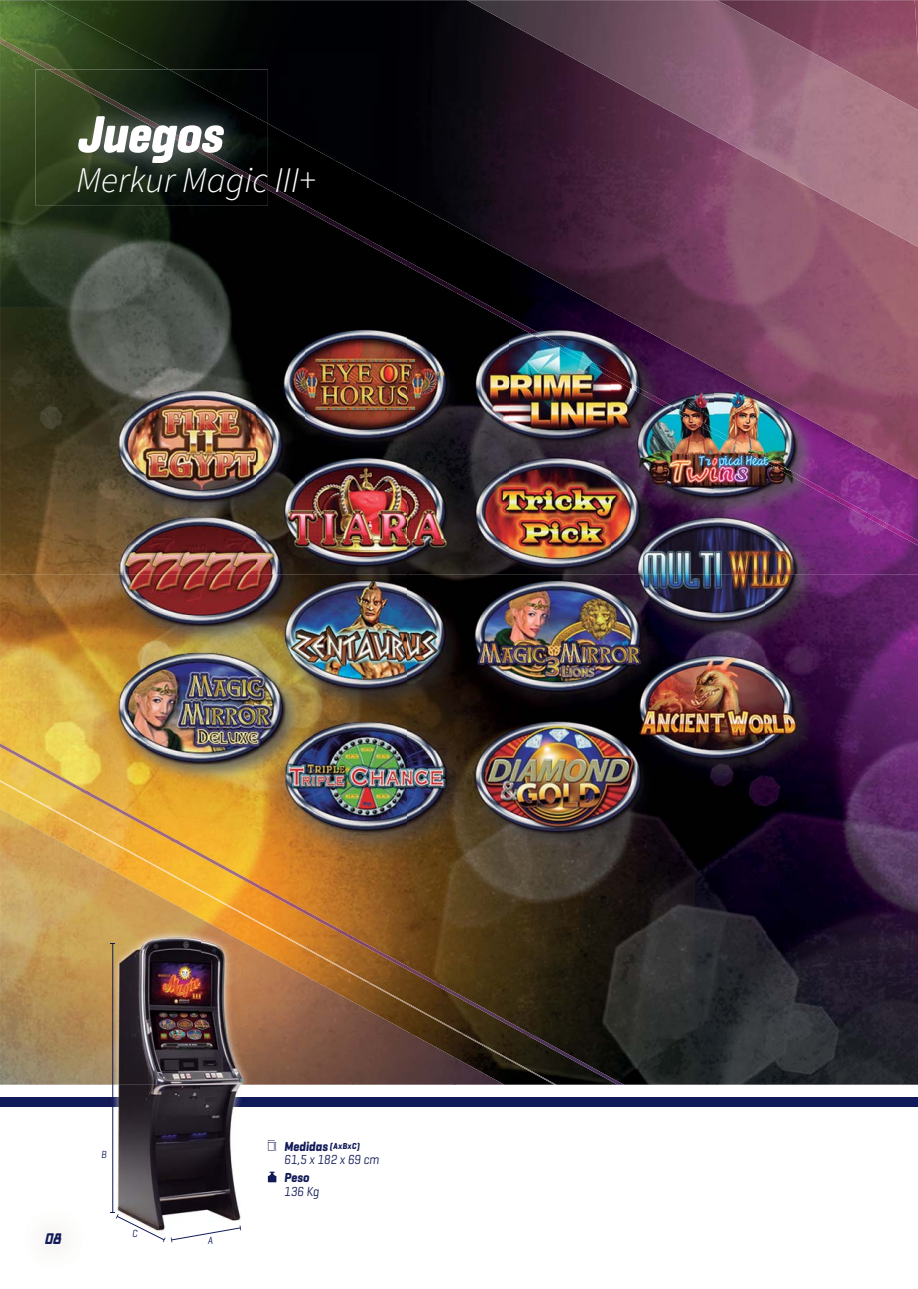
<style>
.page{position:relative;width:918px;height:1289px;background:#fff}
.page>*{position:absolute;margin:0;border:0;box-sizing:border-box;transform-origin:0 0}
.t1{font:italic 700 extra-condensed 53.25px "Geogrotesque";color:#fff}
.t2{font:italic 300 36px "Source Sans Pro";color:#fff}
.t3{font:italic 15px "New Comic Title";color:#111a57}
.t4{font:italic 13.35px/13.5px "Geogrotesque";color:#111a57;scale:.9 1}
.t5{font:italic 700 13.35px "Geogrotesque";color:#111a57;scale:.9 1}
.t6{font:italic 10.5px "Geogrotesque";color:#111a57;scale:.9 1}
.s1{font-weight:700}
.s2{font-weight:700;font-size:8.85px}
</style>
<div class="page">
<img style="left:0;top:70px;width:50px;height:504px">
<img style="left:0;top:574px;width:408px;height:306px">
<img style="left:408px;top:574px;width:357px;height:357px">
<img style="left:765px;top:574px;width:153px;height:510px">
<img style="left:269px;top:880px;width:140px;height:51px">
<img style="left:253px;top:931px;width:513px;height:51px">
<img style="left:354px;top:982px;width:412px;height:51px">
<img style="left:537px;top:1033px;width:229px;height:51px">
<img style="left:0;top:780px;width:101px;height:28px">
<img style="left:101px;top:830px;width:86px;height:24px">
<img style="left:202px;top:881px;width:78px;height:52px">
<img style="left:274px;top:932px;width:99px;height:14px">
<img style="left:367px;top:983px;width:100px;height:9px">
<img style="left:455px;top:1034px;width:102px;height:50px">
<img style="left:0;top:743px;width:91px;height:49px">
<img style="left:81px;top:791px;width:99px;height:50px">
<img style="left:170px;top:840px;width:99px;height:50px">
<img style="left:260px;top:889px;width:104px;height:50px">
<img style="left:349px;top:938px;width:99px;height:50px">
<img style="left:438px;top:987px;width:99px;height:49px">
<img style="left:520px;top:1035px;width:104px;height:49px">
<img style="left:0;top:808px;width:101px;height:276px">
<img style="left:100px;top:854px;width:102px;height:230px">
<img style="left:202px;top:900px;width:51px;height:184px">
<img style="left:252px;top:946px;width:102px;height:138px">
<img style="left:353px;top:992px;width:102px;height:92px">
<img style="left:454px;top:1056px;width:51px;height:28px">
<img style="left:255px;top:206px;width:51px;height:368px">
<img style="left:50px;top:206px;width:205px;height:368px">
<img style="left:306px;top:241px;width:102px;height:333px">
<img style="left:408px;top:295px;width:102px;height:279px">
<img style="left:510px;top:374px;width:102px;height:200px">
<img style="left:612px;top:430px;width:102px;height:144px">
<img style="left:714px;top:458px;width:102px;height:116px">
<img style="left:816px;top:546px;width:102px;height:28px">
<img style="left:0;top:0;width:137px;height:69px">
<div style="left:267px;top:160px;width:39px;height:75px;background:#010101"></div>
<img style="left:357px;top:213px;width:45px;height:50px">
<img style="left:408px;top:267px;width:98px;height:28px">
<img style="left:510px;top:320px;width:99px;height:54px">
<img style="left:612px;top:373px;width:100px;height:57px">
<img style="left:714px;top:427px;width:51px;height:31px">
<img style="left:765px;top:427px;width:102px;height:64px">
<img style="left:867px;top:479px;width:51px;height:16px">
<img style="left:838px;top:491px;width:30px;height:4px">
<img style="left:0;top:38px;width:58px;height:32px">
<img style="left:267px;top:184px;width:32px;height:28px">
<img style="left:306px;top:213px;width:67px;height:28px">
<img style="left:360px;top:241px;width:106px;height:51px">
<img style="left:452px;top:291px;width:107px;height:52px">
<img style="left:546px;top:342px;width:106px;height:52px">
<img style="left:639px;top:393px;width:106px;height:52px">
<img style="left:732px;top:444px;width:106px;height:51px">
<img style="left:816px;top:495px;width:102px;height:51px">
<img style="left:42px;top:0;width:425px;height:53px">
<img style="left:137px;top:53px;width:330px;height:53px">
<img style="left:268px;top:106px;width:199px;height:54px">
<img style="left:299px;top:159px;width:168px;height:54px">
<img style="left:402px;top:213px;width:516px;height:54px">
<img style="left:506px;top:266px;width:412px;height:54px">
<img style="left:609px;top:319px;width:309px;height:54px">
<img style="left:712px;top:373px;width:206px;height:54px">
<img style="left:815px;top:426px;width:103px;height:53px">
<img style="left:467px;top:0;width:451px;height:247px">
<img style="left:0;top:1084px;width:918px;height:159px">
<img style="left:0;top:1097px;width:918px;height:9px">
<img style="left:6px;top:1193px;width:94px;height:50px">
<svg style="left:268px;top:1171px;width:8px;height:11px"></svg>
<svg style="left:268px;top:1140px;width:8px;height:10px"></svg>
<hr style="left:112px;top:943px;width:1px;height:269px;background:#111a57">
<svg style="left:110px;top:1212px;width:131px;height:30px"></svg>
<img style="left:36px;top:69px;width:232px;height:137px">
<img style="left:48px;top:69px;width:220px;height:121px">
<img style="left:169px;top:69px;width:99px;height:55px">
<h1 class="t1" style="left:77px;top:117px;width:154px">Juegos</h1>
<h2 class="t2" style="left:77px;top:166px;width:241px">Merkur Magic III+</h2>
<p class="t3" style="left:45px;top:1231px;width:18px">08</p>
<p class="t6" style="left:101px;top:1150px;width:8px">B</p>
<p class="t6" style="left:132px;top:1229px;width:7px">C</p>
<p class="t6" style="left:208px;top:1236px;width:7px">A</p>
<p class="t4" style="left:284px;top:1140px;width:107px"><span class="s1">Medidas</span> <span class="s2">(AxBxC)<br></span>61,5 x 182 x 69 cm</p>
<p class="t5" style="left:284px;top:1172px;width:29px">Peso</p>
<p class="t4" style="left:284px;top:1185px;width:40px">136 Kg</p>
</div>
